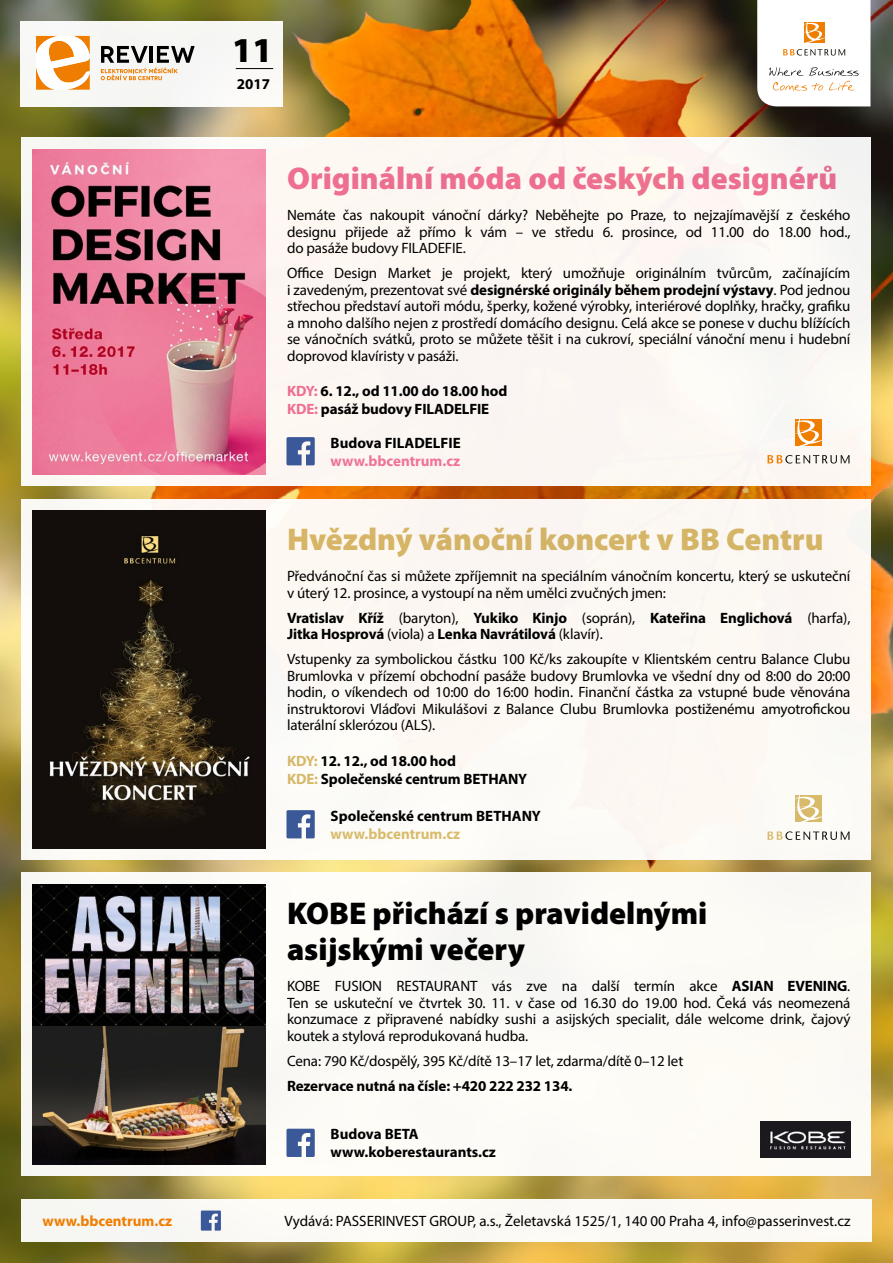
<style>
.page{position:relative;width:893px;height:1263px;background:#fff}
.page>*{position:absolute;margin:0;border:0;box-sizing:border-box;transform-origin:0 0}
.t1{font:900 35.1px "Myriad Pro";color:#000}
.t2{font:900 31.5px/36px "Myriad Pro";color:#000}
.t3{font:900 31.5px "Myriad Pro";color:#ef7397}
.t4{font:900 31.5px "Myriad Pro";color:#d8bb6c}
.t5{font:15px/16.5px "Myriad Pro";letter-spacing:-.01em;color:#000;text-align:justify}
.t6{font:700 15px/18px "Myriad Pro";letter-spacing:-.01em;color:#000}
.t7{font:700 15px "Myriad Pro";color:#d8bb6c}
.t8{font:700 15px "Myriad Pro";color:#ef7397}
.t9{font:700 15px "Myriad Pro";color:#ef7d00}
.s1{font-weight:700}
.s2{color:#ef7397}
.s3{font-weight:400}
.s4{color:#d8bb6c}
</style>
<div class="page">
<img style="left:0;top:0;width:893px;height:1263px">
<div style="left:21px;top:21px;width:262px;height:86px;background:#f7f7f5"></div>
<hr style="left:236px;top:68px;width:37px;height:1px;background:#000">
<svg style="left:101px;top:46px;width:94px;height:34px"></svg>
<svg style="left:36px;top:36px;width:54px;height:54px"></svg>
<svg style="left:757px;top:0;width:113px;height:106px"></svg>
<div style="left:22px;top:499px;width:849px;height:360px;background:#fcf8f2"></div>
<svg style="left:286px;top:810px;width:29px;height:28px"></svg>
<img style="left:33px;top:511px;width:233px;height:337px">
<div style="left:22px;top:138px;width:849px;height:348px;background:#fcf7f2"></div>
<div style="left:22px;top:873px;width:849px;height:303px;background:#fcfbf6"></div>
<svg style="left:286px;top:437px;width:29px;height:28px"></svg>
<svg style="left:286px;top:1129px;width:29px;height:28px"></svg>
<img style="left:33px;top:149px;width:233px;height:325px">
<img style="left:33px;top:884px;width:233px;height:280px">
<svg style="left:795px;top:419px;width:27px;height:27px"></svg>
<svg style="left:767px;top:455px;width:82px;height:9px"></svg>
<svg style="left:795px;top:795px;width:27px;height:27px"></svg>
<svg style="left:767px;top:831px;width:82px;height:9px"></svg>
<div style="left:22px;top:1199px;width:850px;height:43px;background:#fbfaf5"></div>
<svg style="left:201px;top:1210px;width:20px;height:20px"></svg>
<img style="left:761px;top:1122px;width:89px;height:35px">
<h1 class="t1" style="left:232px;top:30px;width:42px">11</h1>
<p class="t6" style="left:237px;top:74px;width:35px">2017</p>
<h2 class="t3" style="left:287px;top:161px;width:552px">Originální móda od českých designérů</h2>
<p class="t5" style="left:287px;top:207px;width:565px">Nemáte čas nakoupit vánoční dárky? Neběhejte po Praze, to nejzajímavější z českého designu přijede až přímo k vám – ve středu 6. prosince, od 11.00 do 18.00 hod., do pasáže budovy FILADEFIE.</p>
<p class="t5" style="left:287px;top:265px;width:565px">Office Design Market je projekt, který umožňuje originálním tvůrcům, začínajícím i zavedeným, prezentovat své <span class="s1">designérské originály během prodejní výstavy</span>. Pod jednou střechou představí autoři módu, šperky, kožené výrobky, interiérové doplňky, hračky, grafiku a mnoho dalšího nejen z prostředí domácího designu. Celá akce se ponese v duchu blížících se vánočních svátků, proto se můžete těšit i na cukroví, speciální vánoční menu i hudební doprovod klavíristy v pasáži.</p>
<p class="t6" style="left:287px;top:382px;width:222px"><span class="s2">KDY:</span> 6. 12., od 11.00 do 18.00 hod<br><span class="s2">KDE:</span> pasáž budovy FILADELFIE</p>
<p class="t6" style="left:331px;top:433px;width:132px">Budova FILADELFIE</p>
<p class="t8" style="left:331px;top:451px;width:131px">www.bbcentrum.cz</p>
<h2 class="t4" style="left:287px;top:522px;width:538px">Hvězdný vánoční koncert v BB Centru</h2>
<p class="t5" style="left:287px;top:568px;width:565px">Předvánoční čas si můžete zpříjemnit na speciálním vánočním koncertu, který se uskuteční v úterý 12. prosince, a vystoupí na něm umělci zvučných jmen:</p>
<p class="t6" style="left:287px;top:609px;width:565px;line-height:16.5px">Vratislav Kříž <span class="s3">(baryton),</span> Yukiko Kinjo <span class="s3">(soprán),</span> Kateřina Englichová <span class="s3">(harfa),<br></span>Jitka Hosprová <span class="s3">(viola) a</span> Lenka Navrátilová <span class="s3">(klavír).</span></p>
<p class="t5" style="left:287px;top:651px;width:565px">Vstupenky za symbolickou částku 100 Kč/ks zakoupíte v Klientském centru Balance Clubu Brumlovka v přízemí obchodní pasáže budovy Brumlovka ve všední dny od 8:00 do 20:00 hodin, o víkendech od 10:00 do 16:00 hodin. Finanční částka za vstupné bude věnována instruktorovi Vláďovi Mikulášovi z Balance Clubu Brumlovka postiženému amyotrofickou laterální sklerózou (ALS).</p>
<p class="t6" style="left:287px;top:751px;width:242px"><span class="s4">KDY:</span> 12. 12., od 18.00 hod<br><span class="s4">KDE:</span> Společenské centrum BETHANY</p>
<p class="t6" style="left:331px;top:806px;width:212px">Společenské centrum BETHANY</p>
<p class="t7" style="left:331px;top:824px;width:131px">www.bbcentrum.cz</p>
<h2 class="t2" style="left:287px;top:896px;width:422px">KOBE přichází s pravidelnými asijskými večery</h2>
<p class="t5" style="left:287px;top:978px;width:565px">KOBE FUSION RESTAURANT vás zve na další termín akce <span class="s1">ASIAN EVENING</span>.<br>Ten se uskuteční ve čtvrtek 30. 11. v čase od 16.30 do 19.00 hod. Čeká vás neomezená konzumace z připravené nabídky sushi a asijských specialit, dále welcome drink, čajový koutek a stylová reprodukovaná hudba.</p>
<p class="t5" style="left:287px;top:1052px;width:398px">Cena: 790 Kč/dospělý, 395 Kč/dítě 13–17 let, zdarma/dítě 0–12 let</p>
<p class="t6" style="left:287px;top:1076px;width:287px">Rezervace nutná na čísle: +420 222 232 134.</p>
<p class="t6" style="left:331px;top:1125px;width:167px">Budova BETA www.koberestaurants.cz</p>
<p class="t9" style="left:43px;top:1211px;width:131px">www.bbcentrum.cz</p>
<p class="t5" style="left:284px;top:1213px;width:567px">Vydává: PASSERINVEST GROUP, a.s., Želetavská 1525/1, 140 00 Praha 4, info@passerinvest.cz</p>
</div>
